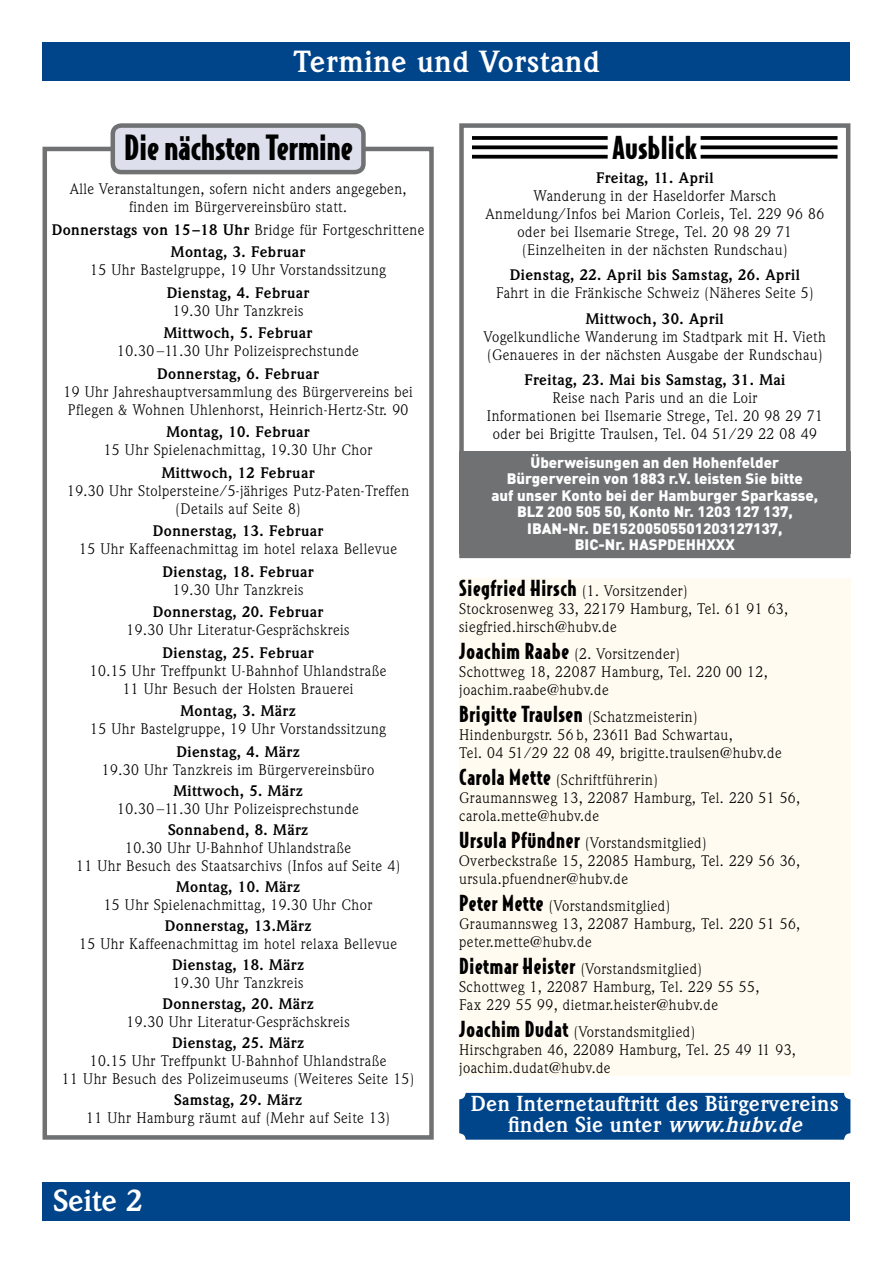
<style>
.page{position:relative;width:893px;height:1263px;background:#fff}
.page>*{position:absolute;margin:0;border:0;box-sizing:border-box;transform-origin:0 0}
.t1{font:900 33px "Bodega Sans";color:#000}
.t2{font:700 30px "Weidemann";letter-spacing:.02em;color:#fff}
.t3{font:900 30px "Bodega Sans";letter-spacing:.01em;color:#000}
.t4{font:700 21.3px/21px "Weidemann";letter-spacing:.015em;color:#fff;text-align:center}
.t5{font:15px/18px "Weidemann";letter-spacing:.03em;color:#000}
.t6{font:700 15px/22.5px "Weidemann";letter-spacing:.03em;color:#000;text-align:center}
.t7{font:900 15px/16.5px "DIN";color:#fff;text-align:center}
.s1{font-weight:400}
.s2{font-family:"Bodega Sans";font-weight:900;font-size:21px}
.s3{font-style:italic;font-size:21.75px}
</style>
<div class="page">
<div style="left:459px;top:451px;width:391px;height:103px;background:#707172"></div>
<div style="left:43px;top:1182px;width:807px;height:38px;background:#00448a"></div>
<div style="left:43px;top:43px;width:807px;height:38px;background:#00448a"></div>
<div style="left:43px;top:147px;width:391px;height:993px;border:4px solid #707172"></div>
<div style="left:113px;top:126px;width:250px;height:46px;background:#dedfec;border-radius:9px"></div>
<div style="left:111px;top:123px;width:255px;height:51px;border:4px solid #707172;border-radius:9px"></div>
<div style="left:459px;top:1093px;width:391px;height:47px;background:#00448a;border-radius:6px"></div>
<div style="left:459px;top:578px;width:391px;height:498px;background:#fffbf0"></div>
<svg style="left:472px;top:149px;width:136px;height:6px"></svg>
<svg style="left:472px;top:136px;width:136px;height:4px"></svg>
<svg style="left:472px;top:145px;width:136px;height:4px"></svg>
<svg style="left:472px;top:155px;width:136px;height:4px"></svg>
<svg style="left:701px;top:149px;width:136px;height:6px"></svg>
<svg style="left:701px;top:136px;width:136px;height:4px"></svg>
<svg style="left:701px;top:145px;width:136px;height:4px"></svg>
<svg style="left:701px;top:155px;width:136px;height:4px"></svg>
<div style="left:459px;top:123px;width:391px;height:435px;border:4px solid #707172"></div>
<h2 class="t2" style="left:293px;top:44px;width:308px">Termine und Vorstand</h2>
<h1 class="t1" style="left:124px;top:126px;width:230px">Die nächsten Termine</h1>
<p class="t5" style="left:70px;top:180px;width:338px;text-align:center">Alle Veranstaltungen, sofern nicht anders angegeben, finden im Bürgervereinsbüro statt.</p>
<p class="t6" style="left:52px;top:219px;width:374px">Donnerstags von 15–18 Uhr <span class="s1">Bridge für Fortgeschrittene<br></span>Montag, 3. Februar</p>
<p class="t5" style="left:90px;top:261px;width:297px">15 Uhr Bastelgruppe, 19 Uhr Vorstandssitzung</p>
<p class="t6" style="left:167px;top:282px;width:144px">Dienstag, 4. Februar</p>
<p class="t5" style="left:173px;top:302px;width:132px">19.30 Uhr Tanzkreis</p>
<p class="t6" style="left:164px;top:322px;width:150px">Mittwoch, 5. Februar</p>
<p class="t5" style="left:117px;top:342px;width:243px">10.30 –11.30 Uhr Polizeisprechstunde</p>
<p class="t6" style="left:157px;top:363px;width:163px">Donnerstag, 6. Februar</p>
<p class="t5" style="left:63px;top:383px;width:351px">19 Uhr Jahreshauptversammlung des Bürgervereins bei<br>Pflegen &amp; Wohnen Uhlenhorst, Heinrich-Hertz-Str. 90</p>
<p class="t6" style="left:167px;top:421px;width:145px">Montag, 10. Februar</p>
<p class="t5" style="left:104px;top:441px;width:270px">15 Uhr Spielenachmittag, 19.30 Uhr Chor</p>
<p class="t6" style="left:162px;top:462px;width:154px">Mittwoch, 12 Februar</p>
<p class="t5" style="left:67px;top:482px;width:343px;text-align:center">19.30 Uhr Stolpersteine/5-jähriges Putz-Paten-Treffen (Details auf Seite 8)</p>
<p class="t6" style="left:153px;top:520px;width:172px">Donnerstag, 13. Februar</p>
<p class="t5" style="left:79px;top:540px;width:320px">15 Uhr Kaffeenachmittag im hotel relaxa Bellevue</p>
<p class="t6" style="left:162px;top:561px;width:153px">Dienstag, 18. Februar</p>
<p class="t5" style="left:173px;top:581px;width:132px">19.30 Uhr Tanzkreis</p>
<p class="t6" style="left:153px;top:601px;width:172px">Donnerstag, 20. Februar</p>
<p class="t5" style="left:127px;top:621px;width:224px">19.30 Uhr Literatur-Gesprächskreis</p>
<p class="t6" style="left:162px;top:642px;width:153px">Dienstag, 25. Februar</p>
<p class="t5" style="left:90px;top:662px;width:298px;text-align:center">10.15 Uhr Treffpunkt U-Bahnhof Uhlandstraße<br>11 Uhr Besuch der Holsten Brauerei</p>
<p class="t6" style="left:181px;top:700px;width:117px">Montag, 3. März</p>
<p class="t5" style="left:90px;top:720px;width:297px">15 Uhr Bastelgruppe, 19 Uhr Vorstandssitzung</p>
<p class="t6" style="left:176px;top:741px;width:125px">Dienstag, 4. März</p>
<p class="t5" style="left:102px;top:761px;width:274px">19.30 Uhr Tanzkreis im Bürgervereinsbüro</p>
<p class="t6" style="left:173px;top:780px;width:131px">Mittwoch, 5. März</p>
<p class="t5" style="left:117px;top:800px;width:243px">10.30 –11.30 Uhr Polizeisprechstunde</p>
<p class="t6" style="left:168px;top:819px;width:142px">Sonnabend, 8. März</p>
<p class="t5" style="left:76px;top:839px;width:325px;text-align:center">10.30 Uhr U-Bahnhof Uhlandstraße<br>11 Uhr Besuch des Staatsarchivs (Infos auf Seite 4)</p>
<p class="t6" style="left:176px;top:876px;width:125px">Montag, 10. März</p>
<p class="t5" style="left:104px;top:896px;width:270px">15 Uhr Spielenachmittag, 19.30 Uhr Chor</p>
<p class="t6" style="left:165px;top:915px;width:148px">Donnerstag, 13.März</p>
<p class="t5" style="left:79px;top:935px;width:320px">15 Uhr Kaffeenachmittag im hotel relaxa Bellevue</p>
<p class="t6" style="left:172px;top:954px;width:134px">Dienstag, 18. März</p>
<p class="t5" style="left:173px;top:974px;width:132px">19.30 Uhr Tanzkreis</p>
<p class="t6" style="left:162px;top:993px;width:153px">Donnerstag, 20. März</p>
<p class="t5" style="left:127px;top:1013px;width:224px">19.30 Uhr Literatur-Gesprächskreis</p>
<p class="t6" style="left:172px;top:1032px;width:134px">Dienstag, 25. März</p>
<p class="t5" style="left:62px;top:1052px;width:354px;text-align:center">10.15 Uhr Treffpunkt U-Bahnhof Uhlandstraße<br>11 Uhr Besuch des Polizeimuseums (Weiteres Seite 15)</p>
<p class="t6" style="left:174px;top:1089px;width:130px">Samstag, 29. März</p>
<p class="t5" style="left:86px;top:1109px;width:305px">11 Uhr Hamburg räumt auf (Mehr auf Seite 13)</p>
<h2 class="t2" style="left:53px;top:1183px;width:91px">Seite 2</h2>
<h2 class="t3" style="left:613px;top:128px;width:86px">Ausblick</h2>
<p class="t6" style="left:596px;top:167px;width:119px">Freitag, 11. April</p>
<p class="t5" style="left:486px;top:186px;width:340px;text-align:center">Wanderung in der Haseldorfer Marsch Anmeldung/Infos bei Marion Corleis, Tel. 229 96 86 oder bei Ilsemarie Strege, Tel. 20 98 29 71 (Einzelheiten in der nächsten Rundschau)</p>
<p class="t6" style="left:510px;top:264px;width:292px">Dienstag, 22. April bis Samstag, 26. April</p>
<p class="t5" style="left:496px;top:284px;width:319px">Fahrt in die Fränkische Schweiz (Näheres Seite 5)</p>
<p class="t6" style="left:586px;top:308px;width:139px">Mittwoch, 30. April</p>
<p class="t5" style="left:484px;top:327px;width:344px">Vogelkundliche Wanderung im Stadtpark mit H. Vieth (Genaueres in der nächsten Ausgabe der Rundschau)</p>
<p class="t6" style="left:524px;top:369px;width:262px">Freitag, 23. Mai bis Samstag, 31. Mai</p>
<p class="t5" style="left:487px;top:389px;width:338px;text-align:center">Reise nach Paris und an die Loir<br>Informationen bei Ilsemarie Strege, Tel. 20 98 29 71 oder bei Brigitte Traulsen, Tel. 04 51/29 22 08 49</p>
<p class="t7" style="left:491px;top:453px;width:328px">Überweisungen an den Hohenfelder Bürgerverein von 1883 r.V. leisten Sie bitte<br>auf unser Konto bei der Hamburger Sparkasse, BLZ 200 505 50, Konto Nr. 1203 127 137, IBAN-Nr. DE15200505501203127137,<br>BIC-Nr. HASPDEHHXXX</p>
<p class="t5" style="left:459px;top:582px;width:330px"><span class="s2">Siegfried Hirsch</span> (1. Vorsitzender)<br>Stockrosenweg 33, 22179 Hamburg, Tel. 61 91 63, siegfried.hirsch@hubv.de</p>
<p class="t5" style="left:459px;top:645px;width:310px"><span class="s2">Joachim Raabe</span> (2. Vorsitzender)<br>Schottweg 18, 22087 Hamburg, Tel. 220 00 12, joachim.raabe@hubv.de</p>
<p class="t5" style="left:459px;top:708px;width:324px"><span class="s2">Brigitte Traulsen</span> (Schatzmeisterin)<br>Hindenburgstr. 56 b, 23611 Bad Schwartau,<br>Tel. 04 51/29 22 08 49, brigitte.traulsen@hubv.de</p>
<p class="t5" style="left:459px;top:771px;width:342px"><span class="s2">Carola Mette</span> (Schriftführerin)<br>Graumannsweg 13, 22087 Hamburg, Tel. 220 51 56, carola.mette@hubv.de</p>
<p class="t5" style="left:459px;top:834px;width:342px"><span class="s2">Ursula Pfündner</span> (Vorstandsmitglied)<br>Overbeckstraße 15, 22085 Hamburg, Tel. 229 56 36, ursula.pfuendner@hubv.de</p>
<p class="t5" style="left:459px;top:897px;width:342px"><span class="s2">Peter Mette</span> (Vorstandsmitglied)<br>Graumannsweg 13, 22087 Hamburg, Tel. 220 51 56, peter.mette@hubv.de</p>
<p class="t5" style="left:459px;top:960px;width:302px"><span class="s2">Dietmar Heister</span> (Vorstandsmitglied)<br>Schottweg 1, 22087 Hamburg, Tel. 229 55 55,<br>Fax 229 55 99, dietmar.heister@hubv.de</p>
<p class="t5" style="left:459px;top:1023px;width:338px"><span class="s2">Joachim Dudat</span> (Vorstandsmitglied)<br>Hirschgraben 46, 22089 Hamburg, Tel. 25 49 11 93, joachim.dudat@hubv.de</p>
<h3 class="t4" style="left:471px;top:1093px;width:369px">Den Internetauftritt des Bürgervereins finden Sie unter <span class="s3">www.hubv.de</span></h3>
</div>
